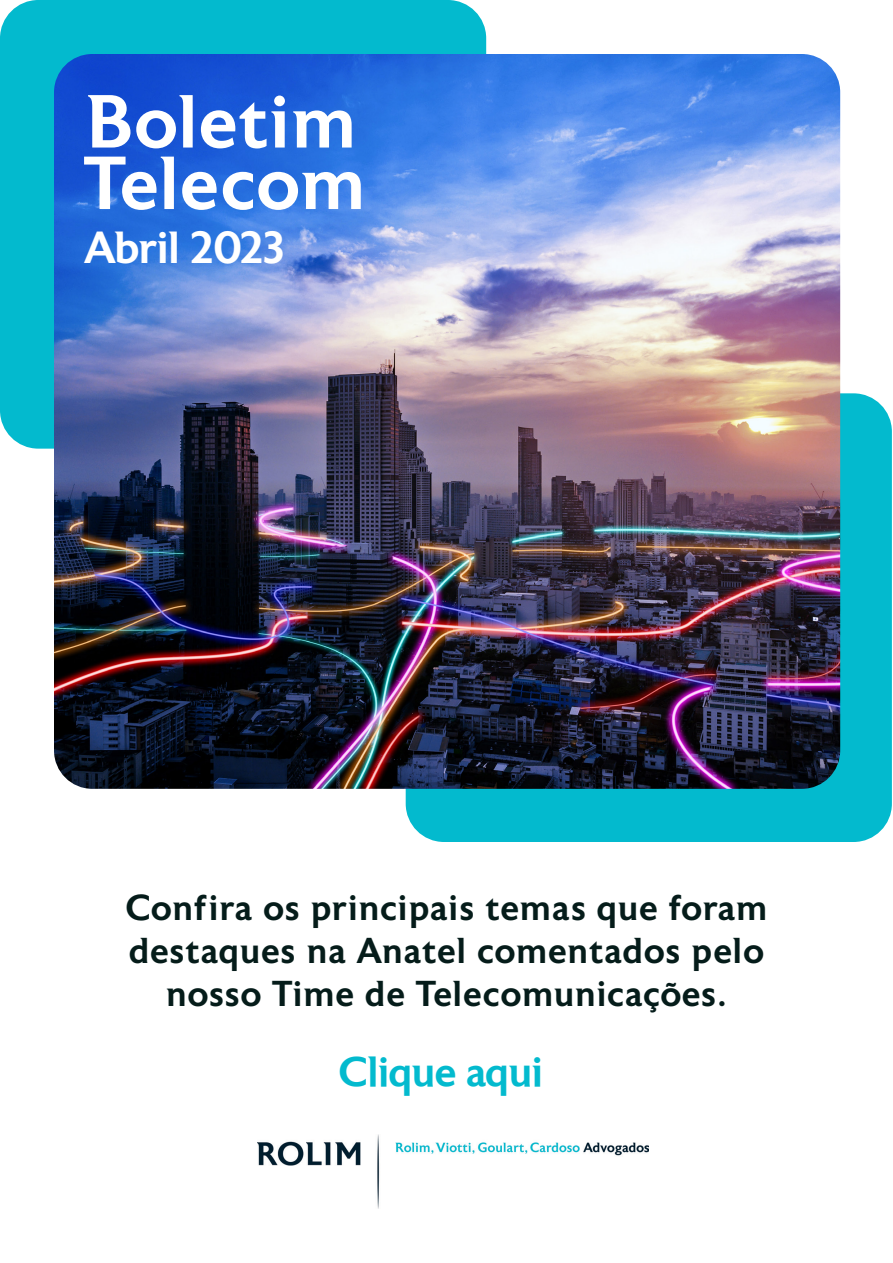
<style>
.page{position:relative;width:893px;height:1263px;background:#fff}
.page>*{position:absolute;margin:0;border:0;box-sizing:border-box;transform-origin:0 0}
.t1{font:500 75px/61.5px "Astoria";letter-spacing:.03em;color:#fff}
.t2{font:500 45px "Astoria";color:#fff}
.t3{font:500 42px "Astoria";color:#03bace}
.t4{font:500 36px/43.2px "Astoria";letter-spacing:.04em;color:#051c1a;text-align:center}
</style>
<div class="page">
<div style="left:0;top:0;width:486px;height:449px;background:#03bace;border-radius:38px"></div>
<div style="left:406px;top:393px;width:486px;height:449px;background:#03bace;border-radius:38px"></div>
<img style="left:257px;top:1134px;width:392px;height:75px">
<img style="left:54px;top:54px;width:786px;height:735px">
<h1 class="t1" style="left:85px;top:93px;width:282px">Boletim<br>Telecom</h1>
<p class="t2" style="left:85px;top:223px;width:201px">Abril 2023</p>
<p class="t4" style="left:126px;top:887px;width:643px">Confira os principais temas que foram destaques na Anatel comentados pelo nosso Time de Telecomunicações.</p>
<p class="t3" style="left:339px;top:1048px;width:206px">Clique aqui</p>
</div>
